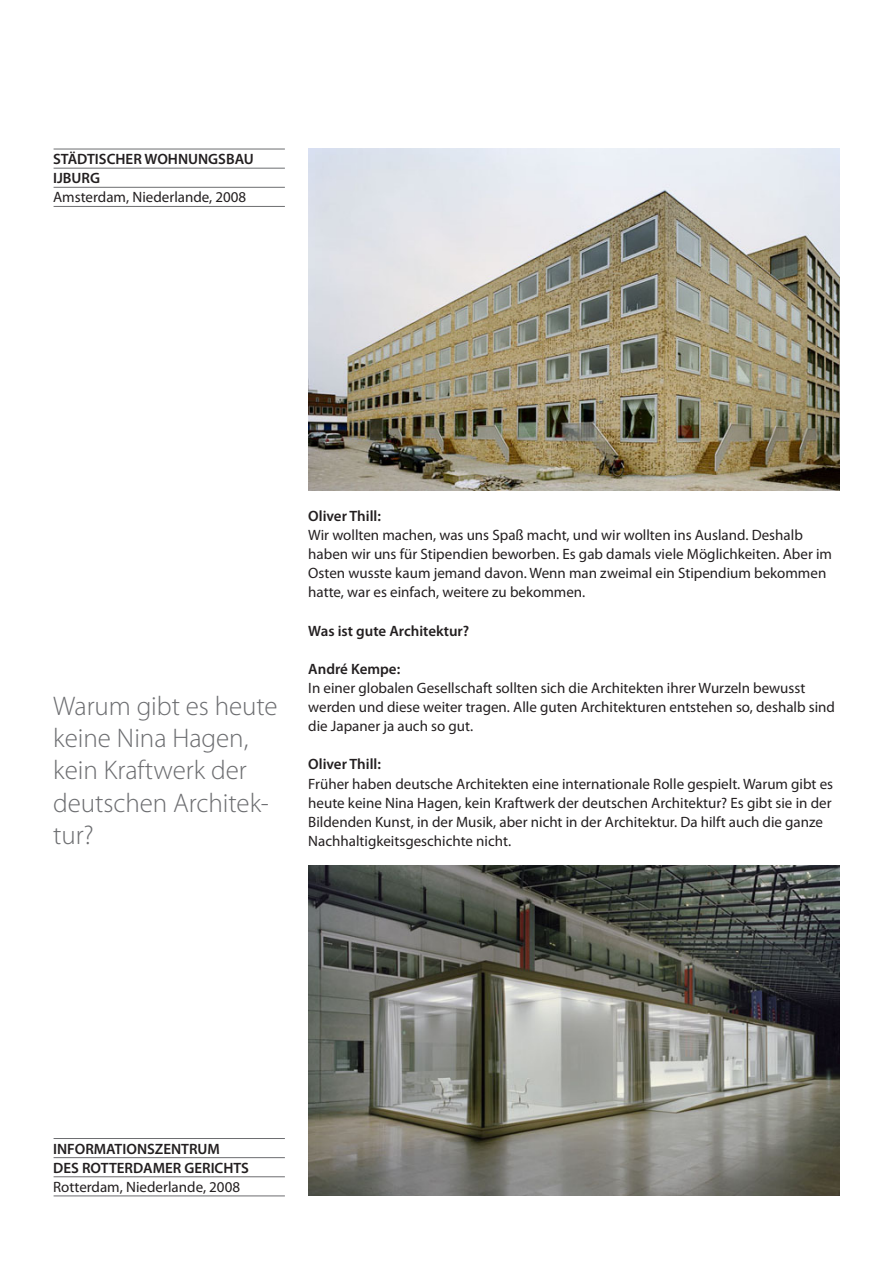
<style>
.page{position:relative;width:893px;height:1263px;background:#fff}
.page>*{position:absolute;margin:0;border:0;box-sizing:border-box;transform-origin:0 0}
.t1{font:300 27px/32.4px "Myriad Pro";color:#6c6d70}
.t2{font:15px/19.2px "Myriad Pro";color:#231f20}
.t3{font:600 15px/19.2px "Myriad Pro";color:#231f20}
</style>
<div class="page">
<img style="left:308px;top:865px;width:532px;height:330px">
<img style="left:308px;top:149px;width:532px;height:341px">
<hr style="left:54px;top:149px;width:231px;height:1px;background:#6c6d70">
<hr style="left:54px;top:168px;width:231px;height:1px;background:#6c6d70">
<hr style="left:54px;top:187px;width:231px;height:1px;background:#6c6d70">
<hr style="left:54px;top:206px;width:231px;height:1px;background:#6c6d70">
<hr style="left:54px;top:1138px;width:231px;height:1px;background:#6c6d70">
<hr style="left:54px;top:1157px;width:231px;height:1px;background:#6c6d70">
<hr style="left:54px;top:1176px;width:231px;height:1px;background:#6c6d70">
<hr style="left:54px;top:1196px;width:231px;height:1px;background:#6c6d70">
<p class="t3" style="left:53px;top:149px;width:202px">STÄDTISCHER WOHNUNGSBAU<br>IJBURG</p>
<p class="t2" style="left:53px;top:187px;width:195px">Amsterdam, Niederlande, 2008</p>
<h1 class="t1" style="left:53px;top:690px;width:226px">Warum gibt es heute keine Nina Hagen, kein Kraftwerk der deutschen Architek&shy;tur?</h1>
<p class="t3" style="left:308px;top:506px;width:74px">Oliver Thill:</p>
<p class="t2" style="left:308px;top:525px;width:525px">Wir wollten machen, was uns Spaß macht, und wir wollten ins Ausland. Deshalb haben wir uns für Stipendien beworben. Es gab damals viele Möglichkeiten. Aber im Osten wusste kaum jemand davon. Wenn man zweimal ein Stipendium bekommen hatte, war es einfach, weitere zu bekommen.</p>
<p class="t3" style="left:308px;top:621px;width:162px">Was ist gute Architektur?</p>
<p class="t3" style="left:308px;top:659px;width:93px">André Kempe:</p>
<p class="t2" style="left:308px;top:678px;width:528px">In einer globalen Gesellschaft sollten sich die Architekten ihrer Wurzeln bewusst werden und diese weiter tragen. Alle guten Architekturen entstehen so, deshalb sind die Japaner ja auch so gut.</p>
<p class="t3" style="left:308px;top:754px;width:74px">Oliver Thill:</p>
<p class="t2" style="left:308px;top:774px;width:526px">Früher haben deutsche Architekten eine internationale Rolle gespielt. Warum gibt es heute keine Nina Hagen, kein Kraftwerk der deutschen Architektur? Es gibt sie in der Bildenden Kunst, in der Musik, aber nicht in der Architektur. Da hilft auch die ganze Nachhaltigkeitsgeschichte nicht.</p>
<p class="t3" style="left:53px;top:1138px;width:197px">INFORMATIONSZENTRUM<br>DES ROTTERDAMER GERICHTS</p>
<p class="t2" style="left:53px;top:1177px;width:188px">Rotterdam, Niederlande, 2008</p>
</div>
